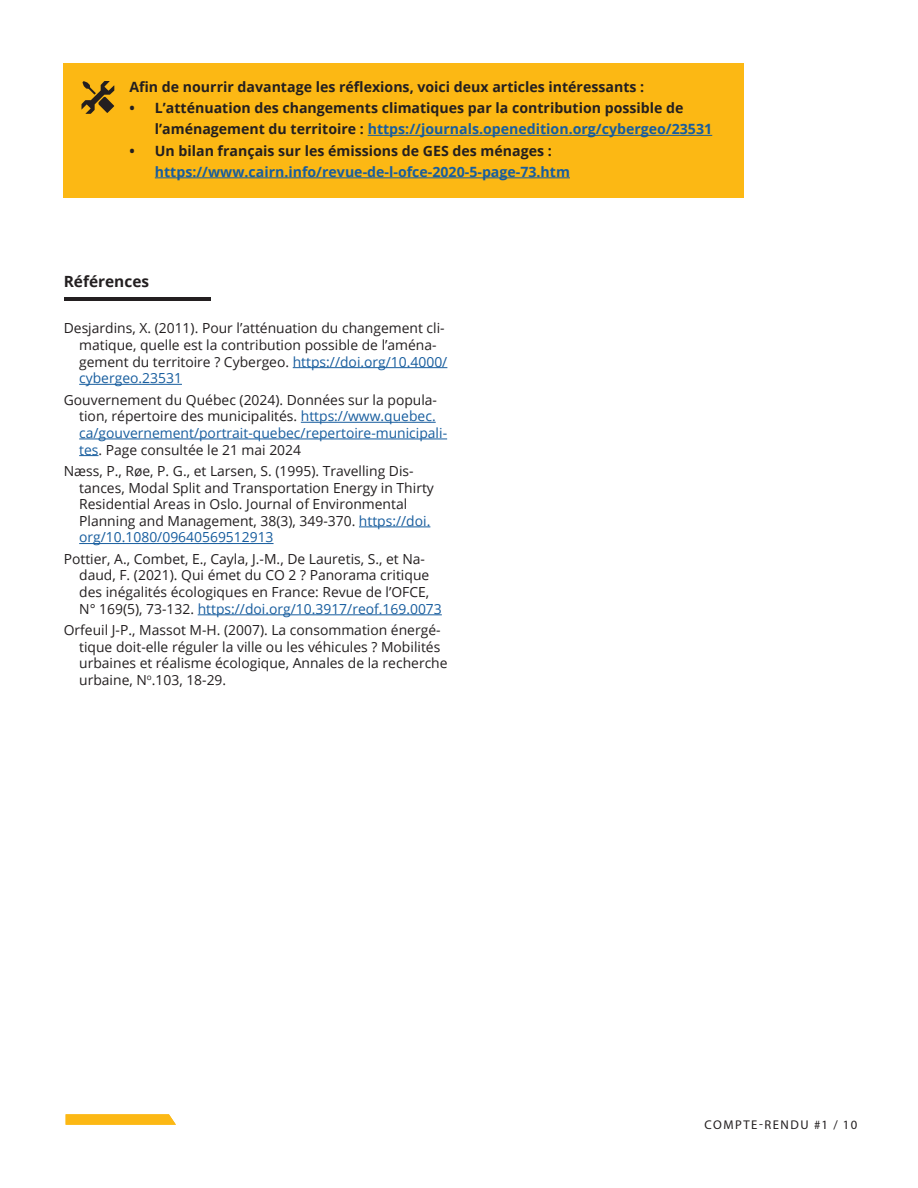
<style>
.page{position:relative;width:918px;height:1188px;background:#fff}
.page>*{position:absolute;margin:0;border:0;box-sizing:border-box;transform-origin:0 0}
.t1{font:700 15.45px "Open Sans";color:#231f20}
.t2{font:700 14.1px/21.3px "Open Sans";color:#231f20}
.t3{font:700 14.1px "Open Sans";color:#175d9e}
.t4{font:13.95px/16.6px "Open Sans";color:#231f20}
.t5{font:12.75px "Myriad Pro";letter-spacing:.12em;color:#231f20}
.s1{color:#175d9e}
</style>
<div class="page">
<div style="left:64px;top:64px;width:680px;height:134px;background:#fcb814"></div>
<hr style="left:368px;top:135px;width:344px;height:1px;background:#175d9e">
<hr style="left:155px;top:177px;width:415px;height:1px;background:#175d9e">
<svg style="left:81px;top:81px;width:33px;height:33px"></svg>
<hr style="left:64px;top:298px;width:146px;height:3px;background:#231f20">
<svg style="left:66px;top:1114px;width:110px;height:11px"></svg>
<hr style="left:293px;top:367px;width:154px;height:1px;background:#175d9e">
<hr style="left:79px;top:384px;width:103px;height:1px;background:#175d9e">
<hr style="left:301px;top:422px;width:135px;height:1px;background:#175d9e">
<hr style="left:79px;top:439px;width:368px;height:1px;background:#175d9e">
<svg style="left:79px;top:455px;width:20px;height:1px"></svg>
<hr style="left:359px;top:527px;width:71px;height:1px;background:#175d9e">
<hr style="left:79px;top:543px;width:195px;height:1px;background:#175d9e">
<hr style="left:198px;top:614px;width:244px;height:1px;background:#175d9e">
<p class="t2" style="left:129px;top:76px;width:516px">Afin de nourrir davantage les réflexions, voici deux articles intéressants :</p>
<p class="t2" style="left:155px;top:97px;width:559px;text-indent:-25px">• L’atténuation des changements climatiques par la contribution possible de l’aménagement du territoire : <span class="s1">https://journals.openedition.org/cybergeo/23531</span></p>
<p class="t2" style="left:129px;top:139px;width:424px">• Un bilan français sur les émissions de GES des ménages :</p>
<p class="t3" style="left:155px;top:162px;width:417px">https://www.cairn.info/revue-de-l-ofce-2020-5-page-73.htm</p>
<p class="t1" style="left:64px;top:270px;width:87px">Références</p>
<p class="t4" style="left:79px;top:320px;width:370px;text-indent:-15px">Desjardins, X. (2011). Pour l’atténuation du changement cli&shy;matique, quelle est la contribution possible de l’aména&shy;gement du territoire ? Cybergeo. <span class="s1">https://doi.org/10.4000/ cybergeo.23531</span></p>
<p class="t4" style="left:79px;top:391px;width:369px;text-indent:-15px">Gouvernement du Québec (2024). Données sur la popula&shy;tion, répertoire des municipalités. <span class="s1">https://www.quebec. ca/gouvernement/portrait-quebec/repertoire-municipali&shy;tes</span>. Page consultée le 21 mai 2024</p>
<p class="t4" style="left:79px;top:462px;width:356px;text-indent:-15px">Næss, P., Røe, P. G., et Larsen, S. (1995). Travelling Dis&shy;tances, Modal Split and Transportation Energy in Thirty Residential Areas in Oslo. Journal of Environmental Planning and Management, 38(3), 349‑370. <span class="s1">https://doi. org/10.1080/09640569512913</span></p>
<p class="t4" style="left:79px;top:550px;width:364px;text-indent:-15px">Pottier, A., Combet, E., Cayla, J.-M., De Lauretis, S., et Na&shy;daud, F. (2021). Qui émet du CO 2 ? Panorama critique des inégalités écologiques en France: Revue de l’OFCE, N° 169(5), 73‑132. <span class="s1">https://doi.org/10.3917/reof.169.0073</span></p>
<p class="t4" style="left:79px;top:621px;width:370px;text-indent:-15px">Orfeuil J-P., Massot M-H. (2007). La consommation énergé&shy;tique doit-elle réguler la ville ou les véhicules ? Mobilités urbaines et réalisme écologique, Annales de la recherche urbaine, N<sup>o</sup>.103, 18-29.</p>
<p class="t5" style="left:705px;top:1117px;width:154px">COMPTE-RENDU #1 / 10</p>
</div>
